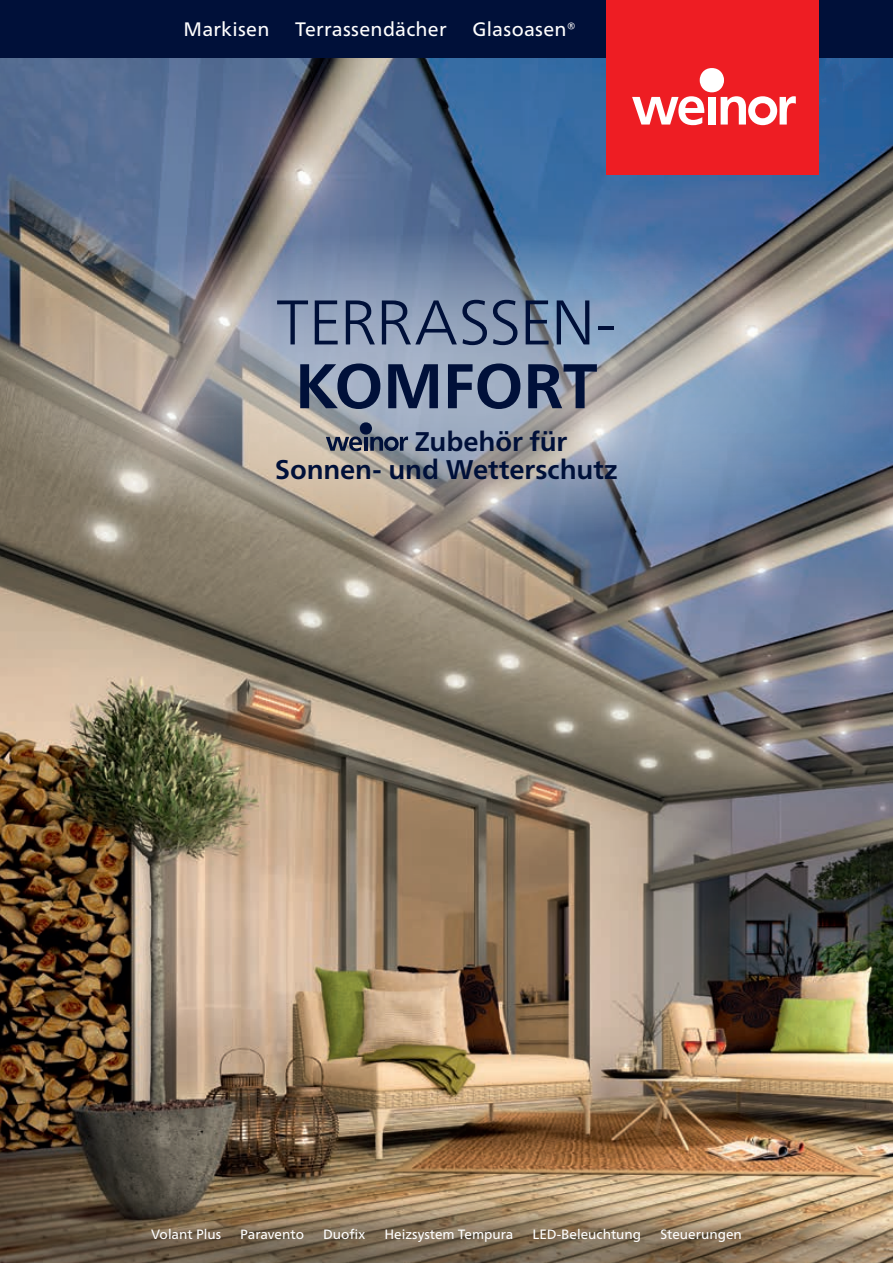
<style>
.page{position:relative;width:893px;height:1263px;background:#fff}
.page>*{position:absolute;margin:0;border:0;box-sizing:border-box;transform-origin:0 0}
._01_Head_Titel_42pt{font:300 63px "Frutiger Neue LTW1 G";letter-spacing:-.02em;color:#001039}
._01_Head_Titel_42pt-2{font:700 63px "Frutiger Neue LTW1 G";letter-spacing:-.01em;color:#001039}
._01a_TitelSub_18p_bo{font:700 27px/28.7px "Frutiger Neue LTW1 G";letter-spacing:-.005em;color:#001039}
.t1{font:19.5px "Frutiger Neue LTW1 G";letter-spacing:.015em;color:#fff}
._04_Sub_10_2pt_bold{font:13.5px "Frutiger Neue LTW1 G";color:#fff}
</style>
<div class="page">
<img style="left:0;top:57px;width:893px;height:1126px">
<svg style="left:0;top:232px;width:893px;height:310px;background:#8b929d"></svg>
<svg style="left:326px;top:436px;width:36px;height:15px"></svg>
<hr style="left:364px;top:437px;width:4px;height:14px;background:#001039">
<div style="left:360px;top:422px;width:12px;height:13px;background:#001039;border-radius:50%"></div>
<svg style="left:370px;top:436px;width:38px;height:15px"></svg>
<svg style="left:0;top:1183px;width:893px;height:80px;background:#8c775c"></svg>
<div style="left:0;top:0;width:893px;height:57px;background:#001039"></div>
<div style="left:606px;top:0;width:213px;height:174px;background:#ee1d23"></div>
<svg style="left:632px;top:96px;width:72px;height:29px"></svg>
<div style="left:708px;top:97px;width:7px;height:28px;background:#fff"></div>
<div style="left:700px;top:68px;width:24px;height:24px;background:#fff;border-radius:50%"></div>
<svg style="left:721px;top:96px;width:75px;height:29px"></svg>
<h3 class="t1" style="left:183px;top:18px;width:88px">Markisen</h3>
<h3 class="t1" style="left:295px;top:18px;width:153px">Terrassendächer</h3>
<h3 class="t1" style="left:472px;top:18px;width:105px">Glasoasen®</h3>
<p class="_01_Head_Titel_42pt" style="left:276px;top:284px;width:342px">TERRASSEN-</p>
<p class="_01_Head_Titel_42pt-2" style="left:295px;top:349px;width:305px">KOMFORT</p>
<p class="_01a_TitelSub_18p_bo" style="left:275px;top:427px;width:344px;text-indent:140px">Zubehör für<br>Sonnen- und Wetterschutz</p>
<p class="_04_Sub_10_2pt_bold" style="left:151px;top:1226px;width:71px">Volant Plus</p>
<p class="_04_Sub_10_2pt_bold" style="left:240px;top:1226px;width:65px">Paravento</p>
<p class="_04_Sub_10_2pt_bold" style="left:323px;top:1226px;width:44px">Duofix</p>
<p class="_04_Sub_10_2pt_bold" style="left:384px;top:1226px;width:131px">Heizsystem Tempura</p>
<p class="_04_Sub_10_2pt_bold" style="left:532px;top:1226px;width:110px">LED-Beleuchtung</p>
<p class="_04_Sub_10_2pt_bold" style="left:660px;top:1226px;width:83px">Steuerungen</p>
</div>
